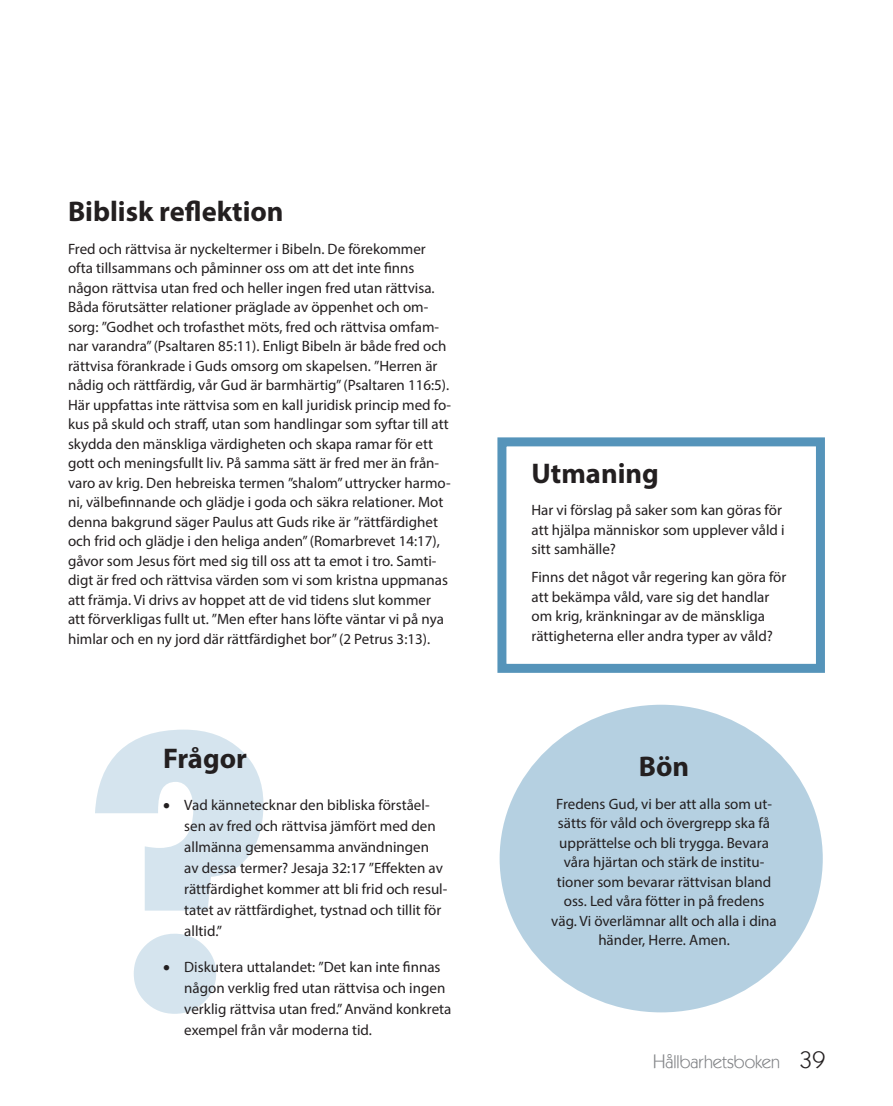
<style>
.page{position:relative;width:893px;height:1106px;background:#fff}
.page>*{position:absolute;margin:0;border:0;box-sizing:border-box;transform-origin:0 0}
.underrubrik{font:700 28.5px "Myriad Pro";color:#231f20}
.t1{font:18px "Kabel IT Cby BT";color:#828487}
.Brödtext{font:15px/19.5px "Myriad Pro";color:#231f20}
.s1{font-size:19.5px}
.s2{font-size:24px;color:#231f20}
</style>
<div class="page">
<div style="left:500px;top:704px;width:323px;height:308px;background:#b5d0e1;border-radius:50%"></div>
<svg style="left:95px;top:729px;width:168px;height:284px"></svg>
<p class="underrubrik" style="left:68px;top:193px;width:217px">Biblisk reflektion</p>
<p class="Brödtext" style="left:68px;top:238px;width:385px">Fred och rättvisa är nyckeltermer i Bibeln. De förekommer ofta tillsammans och påminner oss om att det inte finns någon rättvisa utan fred och heller ingen fred utan rättvisa.<br>Båda förutsätter relationer präglade av öppenhet och om&shy;sorg: ”Godhet och trofasthet möts, fred och rättvisa omfam&shy;nar varandra” (Psaltaren 85:11). Enligt Bibeln är både fred och rättvisa förankrade i Guds omsorg om skapelsen. ”Herren är nådig och rättfärdig, vår Gud är barmhärtig” (Psaltaren 116:5).<br>Här uppfattas inte rättvisa som en kall juridisk princip med fo&shy;kus på skuld och straff, utan som handlingar som syftar till att skydda den mänskliga värdigheten och skapa ramar för ett gott och meningsfullt liv. På samma sätt är fred mer än från&shy;varo av krig. Den hebreiska termen ”shalom” uttrycker harmo&shy;ni, välbefinnande och glädje i goda och säkra relationer. Mot denna bakgrund säger Paulus att Guds rike är ”rättfärdighet och frid och glädje i den heliga anden” (Romarbrevet 14:17), gåvor som Jesus fört med sig till oss att ta emot i tro. Samti&shy;digt är fred och rättvisa värden som vi som kristna uppmanas att främja. Vi drivs av hoppet att de vid tidens slut kommer att förverkligas fullt ut. ”Men efter hans löfte väntar vi på nya himlar och en ny jord där rättfärdighet bor” (2 Petrus 3:13).</p>
<p class="underrubrik" style="left:163px;top:740px;width:85px">Frågor</p>
<p class="Brödtext" style="left:184px;top:793px;width:265px;line-height:21px;text-indent:-21px">• Vad kännetecknar den bibliska förståel&shy;sen av fred och rättvisa jämfört med den allmänna gemensamma användningen<br>av dessa termer? Jesaja 32:17 ”Effekten av rättfärdighet kommer att bli frid och resul&shy;tatet av rättfärdighet, tystnad och tillit för alltid.”</p>
<p class="Brödtext" style="left:184px;top:955px;width:269px;line-height:21px;text-indent:-21px">• Diskutera uttalandet: ”Det kan inte finnas någon verklig fred utan rättvisa och ingen verklig rättvisa utan fred.” Använd konkreta exempel från vår moderna tid.</p>
<p class="underrubrik" style="left:531px;top:455px;width:129px">Utmaning</p>
<p class="Brödtext" style="left:531px;top:500px;width:255px">Har vi förslag på saker som kan göras för att hjälpa människor som upplever våld i sitt samhälle?</p>
<p class="Brödtext" style="left:531px;top:567px;width:256px">Finns det något vår regering kan göra för att bekämpa våld, vare sig det handlar om krig, kränkningar av de mänskliga rättigheterna eller andra typer av våld?</p>
<p class="underrubrik" style="left:639px;top:748px;width:52px">Bön</p>
<p class="Brödtext" style="left:551px;top:793px;width:227px;text-align:center">Fredens Gud, vi ber att alla som ut&shy;sätts för våld och övergrepp ska få upprättelse och bli trygga. Bevara våra hjärtan och stärk de institu&shy;tioner som bevarar rättvisan bland oss. Led våra fötter in på fredens väg. Vi överlämnar allt och alla i dina händer, Herre. Amen.</p>
<p class="t1" style="left:653px;top:1050px;width:174px"><span class="s1">H</span>ållbarhetsboken <span class="s2">39</span></p>
</div>
